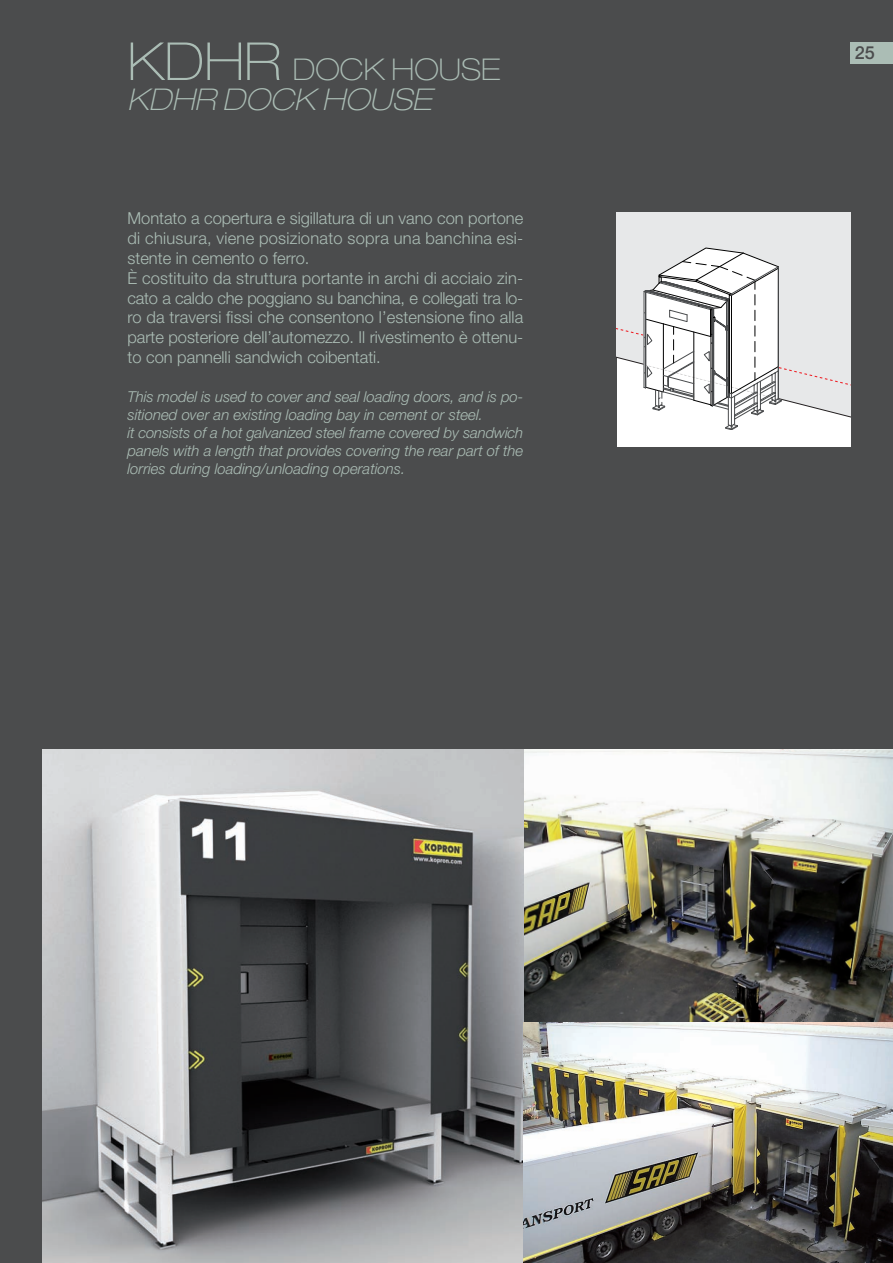
<style>
.page{position:relative;width:893px;height:1263px;background:#4b4c4d}
.page>*{position:absolute;margin:0;border:0;box-sizing:border-box;transform-origin:0 0}
.t1{font:italic 100 expanded 30px/30px "Helvetica Neue";letter-spacing:.005em;color:#abbdb5}
.t2{font:500 18px "Helvetica Neue";color:#4b4c4d}
.t3{font:300 16.5px/19.8px "Helvetica Neue";color:#abbdb5}
.t4{font:italic 300 15px/18px "Helvetica Neue";letter-spacing:-.005em;color:#abbdb5}
.s1{font-style:normal;font-size:52.5px}
.s2{font-style:normal}
</style>
<div class="page">
<div style="left:617px;top:213px;width:233px;height:233px;background:#fff"></div>
<div style="left:617px;top:213px;width:233px;height:35px;background:#e7e8e9"></div>
<svg style="left:617px;top:248px;width:233px;height:182px"></svg>
<img style="left:523px;top:749px;width:370px;height:273px">
<svg style="left:43px;top:749px;width:480px;height:514px"></svg>
<img style="left:523px;top:1022px;width:370px;height:241px">
<div style="left:850px;top:43px;width:43px;height:21px;background:#abbdb5"></div>
<h1 class="t1" style="left:128px;top:57px;width:374px"><span class="s1">KDHR</span> <span class="s2">DOCK HOUSE<br></span>KDHR DOCK HOUSE</h1>
<p class="t3" style="left:128px;top:210px;width:397px">Montato a copertura e sigillatura di un vano con portone di chiusura, viene posizionato sopra una banchina esi&shy;stente in cemento o ferro.<br>È costituito da struttura portante in archi di acciaio zin&shy;cato a caldo che poggiano su banchina, e collegati tra lo&shy;ro da traversi fissi che consentono l’estensione fino alla parte posteriore dell’automezzo. Il rivestimento è ottenu&shy;to con pannelli sandwich coibentati.</p>
<p class="t4" style="left:128px;top:389px;width:397px">This model is used to cover and seal loading doors, and is po&shy;sitioned over an existing loading bay in cement or steel.<br>it consists of a hot galvanized steel frame covered by sandwich panels with a length that provides covering the rear part of the lorries during loading/unloading operations.</p>
<p class="t2" style="left:855px;top:47px;width:21px">25</p>
</div>
